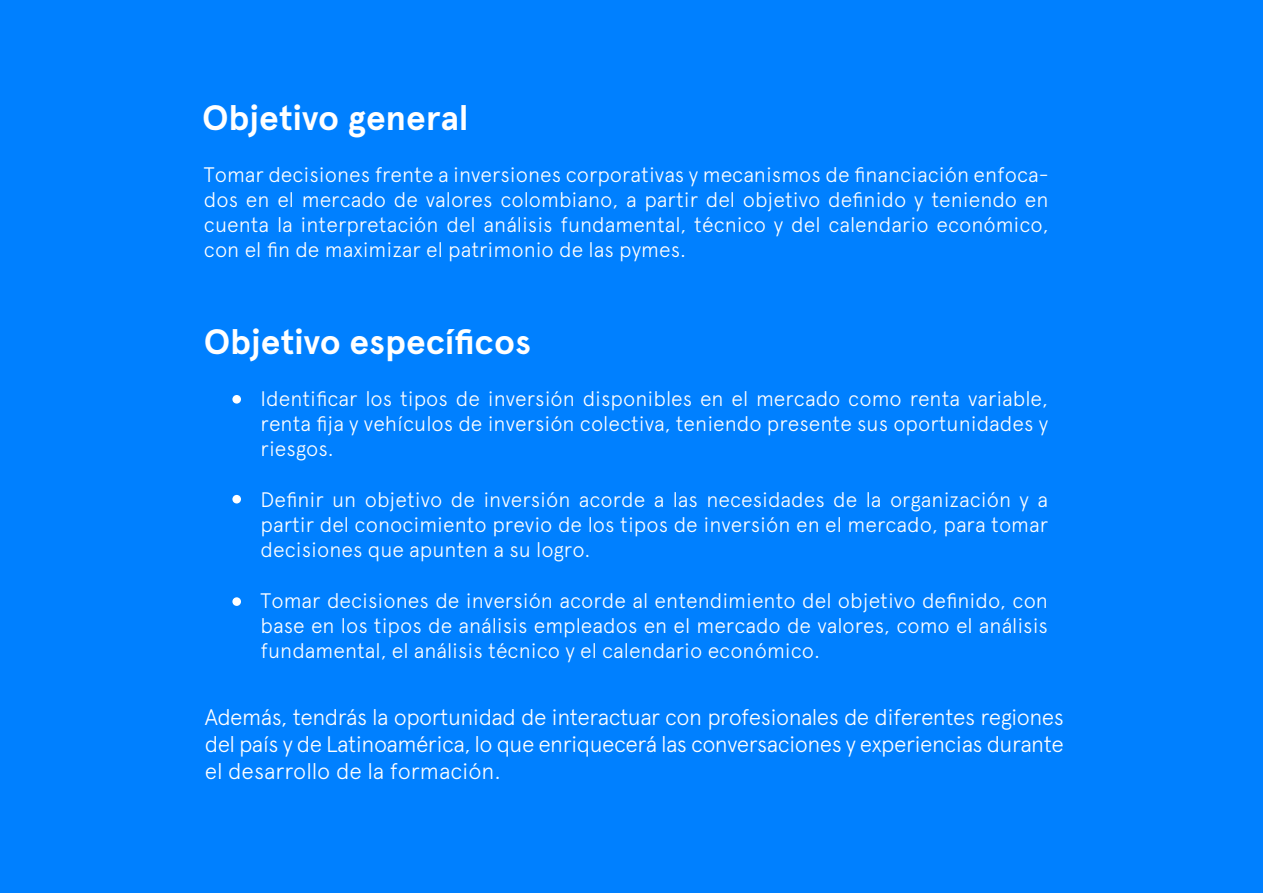
<style>
.page{position:relative;width:1263px;height:893px;background:#0080ff}
.page>*{position:absolute;margin:0;border:0;box-sizing:border-box;transform-origin:0 0}
.t1{font:700 35.25px "Apercu";color:#fff}
.t2{font:300 22.5px/27px "Apercu";letter-spacing:-.015em;color:#fff;text-align:justify}
.t3{font:300 21px/25.2px "Apercu";color:#fff;text-align:justify}
</style>
<div class="page">
<div style="left:232px;top:395px;width:9px;height:9px;background:#fff;border-radius:50%"></div>
<div style="left:232px;top:495px;width:9px;height:8px;background:#fff;border-radius:50%"></div>
<div style="left:232px;top:597px;width:9px;height:9px;background:#fff;border-radius:50%"></div>
<h1 class="t1" style="left:202px;top:97px;width:268px">Objetivo general</h1>
<p class="t3" style="left:204px;top:161px;width:846px">Tomar decisiones frente a inversiones corporativas y mecanismos de financiación enfoca&shy;dos en el mercado de valores colombiano, a partir del objetivo definido y teniendo en cuenta la interpretación del análisis fundamental, técnico y del calendario económico, con el fin de maximizar el patrimonio de las pymes.</p>
<h1 class="t1" style="left:204px;top:321px;width:329px">Objetivo específicos</h1>
<p class="t3" style="left:261px;top:386px;width:789px">Identificar los tipos de inversión disponibles en el mercado como renta variable, renta fija y vehículos de inversión colectiva, teniendo presente sus oportunidades y riesgos.</p>
<p class="t3" style="left:261px;top:487px;width:789px">Definir un objetivo de inversión acorde a las necesidades de la organización y a partir del conocimiento previo de los tipos de inversión en el mercado, para tomar decisiones que apunten a su logro.</p>
<p class="t3" style="left:261px;top:587px;width:789px">Tomar decisiones de inversión acorde al entendimiento del objetivo definido, con base en los tipos de análisis empleados en el mercado de valores, como el análisis fundamental, el análisis técnico y el calendario económico.</p>
<p class="t2" style="left:205px;top:704px;width:861px">Además, tendrás la oportunidad de interactuar con profesionales de diferentes regiones del país y de Latinoamérica, lo que enriquecerá las conversaciones y experiencias durante el desarrollo de la formación.</p>
</div>
